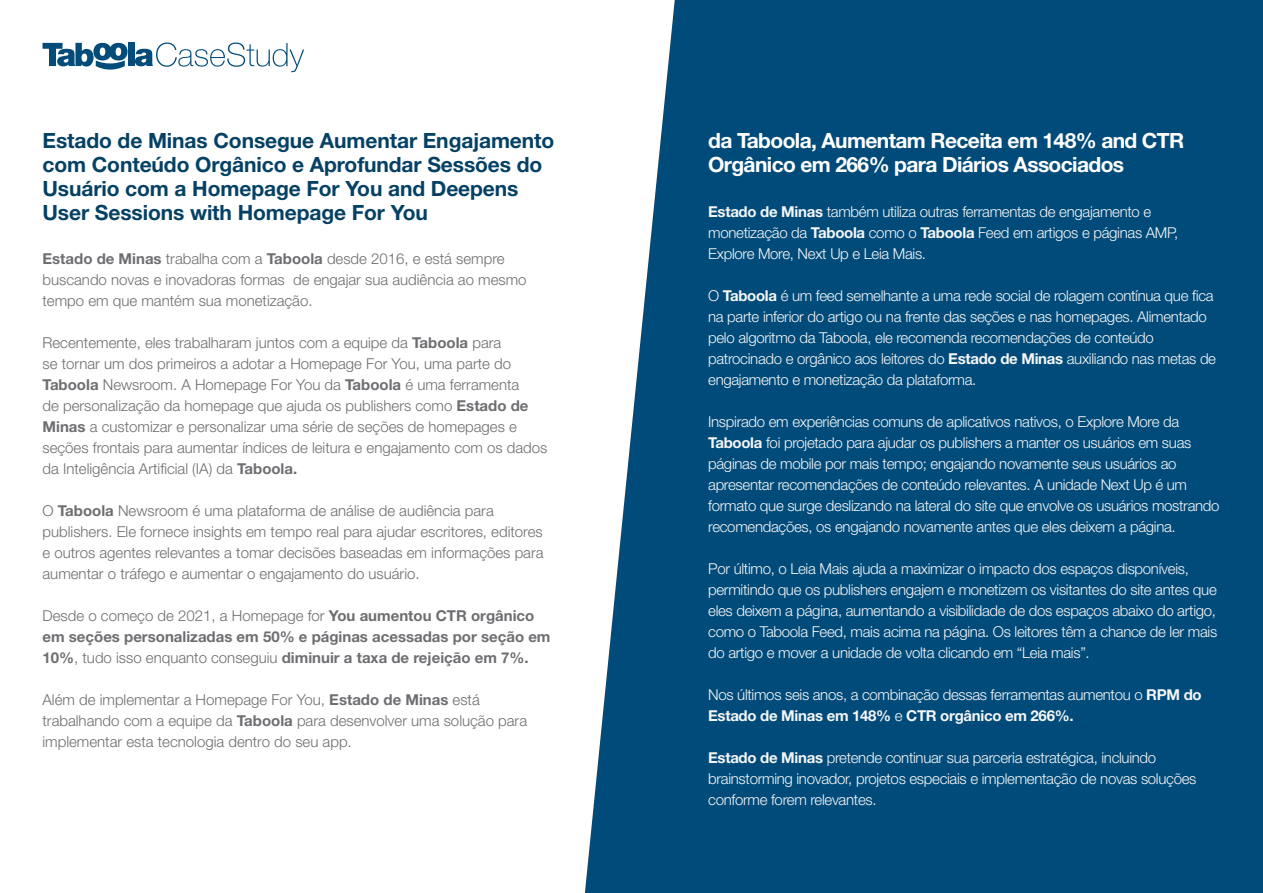
<style>
.page{position:relative;width:1263px;height:893px;background:#fff}
.page>*{position:absolute;margin:0;border:0;box-sizing:border-box;transform-origin:0 0}
.t1{font:700 21px/24px "Helvetica Neue LT Std";letter-spacing:-.005em;color:#054164}
.t2{font:700 21px/24px "Helvetica Neue LT Std";letter-spacing:-.03em;color:#fff}
.t3{font:300 15px/21px "Helvetica Neue LT Std";letter-spacing:-.02em;color:#f6f6f6}
.t4{font:300 15px/21px "Helvetica Neue LT Std";color:#6d6e71}
.t5{font:700 15px/21px "Helvetica Neue LT Std";color:#6d6e71}
.s1{font-weight:700}
.s2{font-weight:300}
</style>
<div class="page">
<div style="left:585px;top:0;width:678px;height:893px;background:#004b7a"></div>
<div style="left:128px;top:43px;width:6px;height:23px;background:#034c7a"></div>
<svg style="left:135px;top:43px;width:169px;height:29px"></svg>
<svg style="left:43px;top:43px;width:85px;height:27px"></svg>
<h1 class="t1" style="left:43px;top:128px;width:513px">Estado de Minas Consegue Aumentar Engajamento com Conteúdo Orgânico e Aprofundar Sessões do Usuário com a Homepage For You and Deepens User Sessions with Homepage For You</h1>
<p class="t4" style="left:43px;top:248px;width:486px"><span class="s1">Estado de Minas</span> trabalha com a <span class="s1">Taboola</span> desde 2016, e está sempre buscando novas e inovadoras formas de engajar sua audiência ao mesmo tempo em que mantém sua monetização.</p>
<p class="t4" style="left:43px;top:332px;width:506px">Recentemente, eles trabalharam juntos com a equipe da <span class="s1">Taboola</span> para<br>se tornar um dos primeiros a adotar a Homepage For You, uma parte do <span class="s1">Taboola</span> Newsroom. A Homepage For You da <span class="s1">Taboola</span> é uma ferramenta<br>de personalização da homepage que ajuda os publishers como <span class="s1">Estado de Minas</span> a customizar e personalizar uma série de seções de homepages e seções frontais para aumentar índices de leitura e engajamento com os dados da Inteligência Artificial (IA) da <span class="s1">Taboola.</span></p>
<p class="t4" style="left:43px;top:500px;width:502px">O <span class="s1">Taboola</span> Newsroom é uma plataforma de análise de audiência para publishers. Ele fornece insights em tempo real para ajudar escritores, editores e outros agentes relevantes a tomar decisões baseadas em informações para aumentar o tráfego e aumentar o engajamento do usuário.</p>
<p class="t5" style="left:43px;top:604px;width:509px"><span class="s2">Desde o começo de 2021, a Homepage for</span> You aumentou CTR orgânico em seções personalizadas em 50% e páginas acessadas por seção em<br>10%<span class="s2">, tudo isso enquanto conseguiu</span> diminuir a taxa de rejeição em 7%.</p>
<p class="t4" style="left:43px;top:689px;width:486px">Além de implementar a Homepage For You, <span class="s1">Estado de Minas</span> está trabalhando com a equipe da <span class="s1">Taboola</span> para desenvolver uma solução para implementar esta tecnologia dentro do seu app.</p>
<h1 class="t2" style="left:708px;top:128px;width:478px">da Taboola, Aumentam Receita em 148% and CTR<br>Orgânico em 266% para Diários Associados</h1>
<p class="t3" style="left:708px;top:201px;width:471px"><span class="s1">Estado de Minas</span> também utiliza outras ferramentas de engajamento e monetização da <span class="s1">Taboola</span> como o <span class="s1">Taboola</span> Feed em artigos e páginas AMP,<br>Explore More, Next Up e Leia Mais.</p>
<p class="t3" style="left:708px;top:285px;width:509px">O <span class="s1">Taboola</span> é um feed semelhante a uma rede social de rolagem contínua que fica na parte inferior do artigo ou na frente das seções e nas homepages. Alimentado pelo algoritmo da Taboola, ele recomenda recomendações de conteúdo patrocinado e orgânico aos leitores do <span class="s1">Estado de Minas</span> auxiliando nas metas de engajamento e monetização da plataforma.</p>
<p class="t3" style="left:708px;top:411px;width:513px">Inspirado em experiências comuns de aplicativos nativos, o Explore More da <span class="s1">Taboola</span> foi projetado para ajudar os publishers a manter os usuários em suas páginas de mobile por mais tempo; engajando novamente seus usuários ao apresentar recomendações de conteúdo relevantes. A unidade Next Up é um formato que surge deslizando na lateral do site que envolve os usuários mostrando recomendações, os engajando novamente antes que eles deixem a página.</p>
<p class="t3" style="left:708px;top:558px;width:511px">Por último, o Leia Mais ajuda a maximizar o impacto dos espaços disponíveis, permitindo que os publishers engajem e monetizem os visitantes do site antes que eles deixem a página, aumentando a visibilidade de dos espaços abaixo do artigo, como o Taboola Feed, mais acima na página. Os leitores têm a chance de ler mais do artigo e mover a unidade de volta clicando em “Leia mais”.</p>
<p class="t3" style="left:708px;top:684px;width:495px">Nos últimos seis anos, a combinação dessas ferramentas aumentou o <span class="s1">RPM do<br>Estado de Minas em 148%</span> e <span class="s1">CTR orgânico em 266%.</span></p>
<p class="t3" style="left:708px;top:747px;width:490px"><span class="s1">Estado de Minas</span> pretende continuar sua parceria estratégica, incluindo brainstorming inovador, projetos especiais e implementação de novas soluções conforme forem relevantes.</p>
</div>
